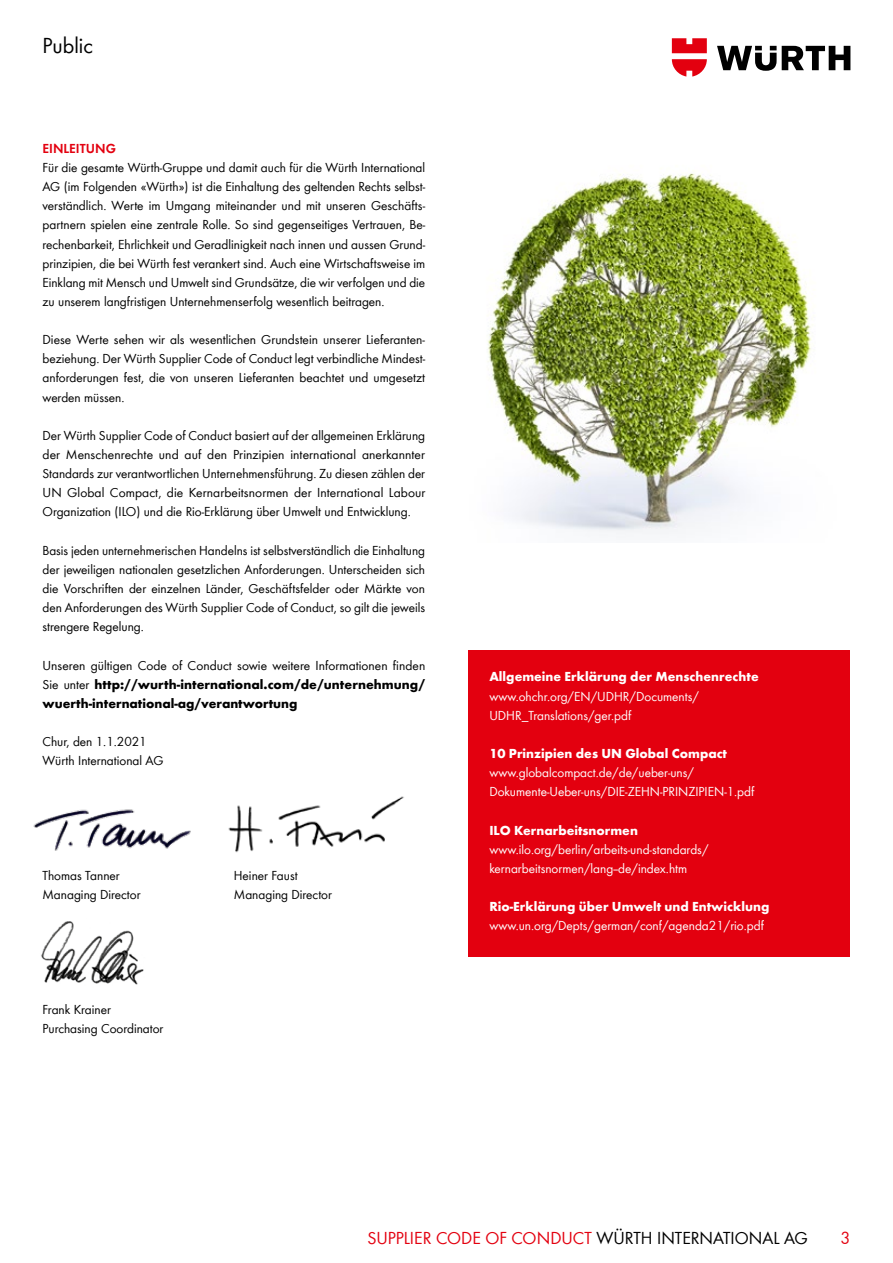
<style>
.page{position:relative;width:893px;height:1263px;background:#fff}
.page>*{position:absolute;margin:0;border:0;box-sizing:border-box;transform-origin:0 0}
.t1{font:22.5px "Wuerth";color:#000}
.t2{font:18px "Wuerth";color:#e3000f}
.t3{font:13.5px/19.2px "Wuerth";color:#000;text-align:justify}
.t4{font:13.5px/19.2px "Wuerth";color:#fff}
.t5{font:700 13.5px/19.2px "Wuerth";color:#000;text-align:justify}
.t6{font:700 13.5px "Wuerth";color:#fff}
.t7{font:600 13.5px "Wuerth";color:#e3000f}
.s1{font-weight:400}
.s2{color:#000}
</style>
<div class="page">
<svg style="left:717px;top:46px;width:133px;height:25px"></svg>
<svg style="left:672px;top:38px;width:35px;height:39px"></svg>
<img style="left:228px;top:796px;width:176px;height:57px">
<img style="left:33px;top:809px;width:158px;height:42px">
<img style="left:41px;top:921px;width:103px;height:64px">
<div style="left:468px;top:650px;width:382px;height:306px;background:#e3000f"></div>
<img style="left:487px;top:173px;width:326px;height:362px">
<h1 class="t1" style="left:43px;top:30px;width:52px">Public</h1>
<p class="t7" style="left:43px;top:138px;width:75px">EINLEITUNG</p>
<p class="t3" style="left:43px;top:157px;width:384px">Für die gesamte Würth-Gruppe und damit auch für die Würth International AG (im Folgenden «Würth») ist die Einhaltung des geltenden Rechts selbst&shy;verständlich. Werte im Umgang miteinander und mit unseren Geschäfts&shy;partnern spielen eine zentrale Rolle. So sind gegenseitiges Vertrauen, Be&shy;rechenbarkeit, Ehrlichkeit und Geradlinigkeit nach innen und aussen Grund&shy;prinzipien, die bei Würth fest verankert sind. Auch eine Wirtschaftsweise im Einklang mit Mensch und Umwelt sind Grundsätze, die wir verfolgen und die zu unserem langfristigen Unternehmenserfolg wesentlich beitragen.</p>
<p class="t3" style="left:43px;top:329px;width:384px">Diese Werte sehen wir als wesentlichen Grundstein unserer Lieferanten&shy;beziehung. Der Würth Supplier Code of Conduct legt verbindliche Mindest&shy;anforderungen fest, die von unseren Lieferanten beachtet und umgesetzt werden müssen.</p>
<p class="t3" style="left:43px;top:425px;width:384px">Der Würth Supplier Code of Conduct basiert auf der allgemeinen Erklärung der Menschenrechte und auf den Prinzipien international anerkannter Standards zur verantwortlichen Unternehmensführung. Zu diesen zählen der UN Global Compact, die Kernarbeitsnormen der International Labour Organization (ILO) und die Rio-Erklärung über Umwelt und Entwicklung.</p>
<p class="t3" style="left:43px;top:540px;width:384px">Basis jeden unternehmerischen Handelns ist selbstverständlich die Einhaltung der jeweiligen nationalen gesetzlichen Anforderungen. Unterscheiden sich die Vorschriften der einzelnen Länder, Geschäftsfelder oder Märkte von den Anforderungen des Würth Supplier Code of Conduct, so gilt die jeweils strengere Regelung.</p>
<p class="t5" style="left:43px;top:654px;width:384px"><span class="s1">Unseren gültigen Code of Conduct sowie weitere Informationen finden Sie unter</span> http://wurth-international.com/de/unternehmung/ wuerth-international-ag/verantwortung</p>
<p class="t3" style="left:43px;top:731px;width:122px">Chur, den 1.1.2021<br>Würth International AG</p>
<p class="t3" style="left:43px;top:865px;width:79px">Thomas Tanner</p>
<p class="t3" style="left:234px;top:865px;width:65px">Heiner Faust</p>
<p class="t3" style="left:43px;top:884px;width:100px">Managing Director</p>
<p class="t3" style="left:234px;top:884px;width:100px">Managing Director</p>
<p class="t3" style="left:43px;top:999px;width:122px">Frank Krainer<br>Purchasing Coordinator</p>
<p class="t6" style="left:489px;top:667px;width:271px">Allgemeine Erklärung der Menschenrechte</p>
<p class="t4" style="left:489px;top:686px;width:211px">www.ohchr.org/EN/UDHR/Documents/<br>UDHR_Translations/ger.pdf</p>
<p class="t6" style="left:489px;top:743px;width:239px">10 Prinzipien des UN Global Compact</p>
<p class="t4" style="left:489px;top:762px;width:266px">www.globalcompact.de/de/ueber-uns/<br>Dokumente-Ueber-uns/DIE-ZEHN-PRINZIPIEN-1.pdf</p>
<p class="t6" style="left:489px;top:820px;width:150px">ILO Kernarbeitsnormen</p>
<p class="t4" style="left:489px;top:839px;width:221px">www.ilo.org/berlin/arbeits-und-standards/ kernarbeitsnormen/lang--de/index.htm</p>
<p class="t6" style="left:489px;top:897px;width:281px">Rio-Erklärung über Umwelt und Entwicklung</p>
<p class="t4" style="left:489px;top:915px;width:276px">www.un.org/Depts/german/conf/agenda21/rio.pdf</p>
<h2 class="t2" style="left:367px;top:1225px;width:442px">SUPPLIER CODE OF CONDUCT <span class="s2">WÜRTH INTERNATIONAL AG</span></h2>
<h2 class="t2" style="left:840px;top:1225px;width:11px">3</h2>
</div>
